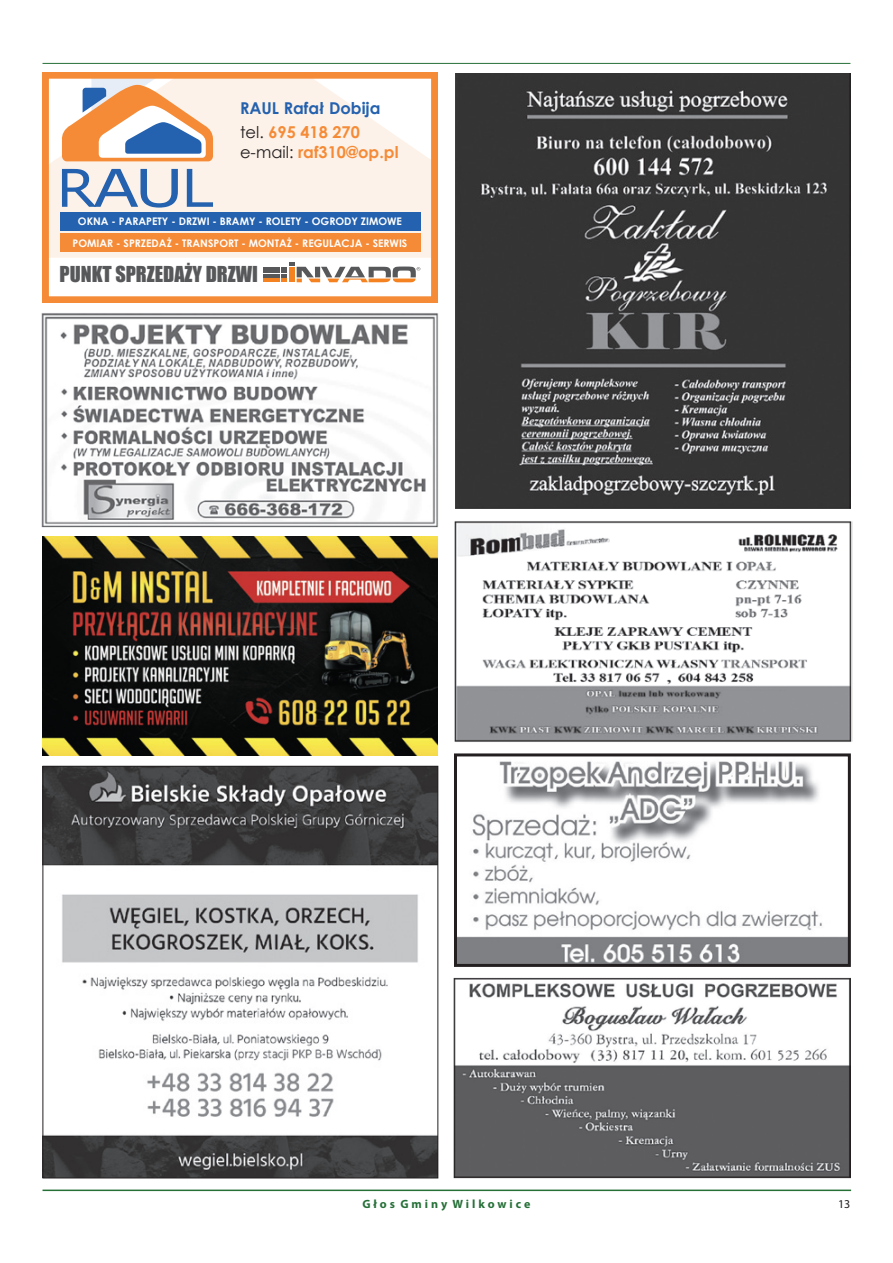
<style>
.page{position:relative;width:893px;height:1263px;background:#fff}
.page>*{position:absolute;margin:0;border:0;box-sizing:border-box;transform-origin:0 0}
.t1{font:20.1px "Impact";color:#57585a}
.t2{font:700 16.35px/23.9px "Century Gothic";color:#2461ae}
.t3{font:700 16.35px "Century Gothic";color:#f58b37}
.t4{font:700 12px "Myriad Pro";color:#267038}
.t5{font:12px "Myriad Pro";color:#231f20}
.t6{font:700 10.5px/21.3px "Century Gothic";color:#fff;text-align:center}
.s1{font-weight:400;color:#231f20}
.s2{color:#f58b37}
</style>
<div class="page">
<hr style="left:43px;top:63px;width:807px;height:1px;background:#267038">
<hr style="left:43px;top:1189px;width:808px;height:2px;background:#267038">
<img style="left:45px;top:768px;width:391px;height:408px">
<img style="left:458px;top:761px;width:389px;height:202px">
<div style="left:454px;top:753px;width:397px;height:214px;border:3px solid #231f20"></div>
<img style="left:455px;top:74px;width:395px;height:435px">
<img style="left:42px;top:313px;width:397px;height:215px">
<img style="left:454px;top:521px;width:399px;height:221px">
<img style="left:453px;top:977px;width:397px;height:202px">
<img style="left:43px;top:537px;width:394px;height:219px">
<svg style="left:43px;top:72px;width:394px;height:231px"></svg>
<div style="left:60px;top:212px;width:360px;height:19px;background:#2461ae"></div>
<div style="left:60px;top:233px;width:360px;height:19px;background:#f58b37"></div>
<svg style="left:62px;top:72px;width:151px;height:89px"></svg>
<svg style="left:62px;top:169px;width:116px;height:39px"></svg>
<svg style="left:187px;top:169px;width:26px;height:38px"></svg>
<hr style="left:263px;top:274px;width:17px;height:3px;background:#57585a">
<hr style="left:263px;top:279px;width:17px;height:3px;background:#f58220">
<div style="left:263px;top:267px;width:17px;height:5px;background:#57585a"></div>
<svg style="left:281px;top:262px;width:139px;height:20px"></svg>
<h2 class="t2" style="left:240px;top:96px;width:142px">RAUL Rafał Dobija <span class="s1">tel.</span> <span class="s2">695 418 270</span></h2>
<h2 class="t3" style="left:240px;top:139px;width:160px"><span class="s1">e-mail:</span> raf310@op.pl</h2>
<p class="t6" style="left:73px;top:210px;width:336px">OKNA - PARAPETY - DRZWI - BRAMY - ROLETY - OGRODY ZIMOWE<br>POMIAR - SPRZEDAŻ - TRANSPORT - MONTAŻ - REGULACJA - SERWIS</p>
<h1 class="t1" style="left:60px;top:259px;width:200px">PUNKT SPRZEDAŻY DRZWI</h1>
<p class="t4" style="left:362px;top:1196px;width:169px">G ł o s G m i n y W i l k o w i c e</p>
<p class="t5" style="left:838px;top:1196px;width:14px">13</p>
</div>
